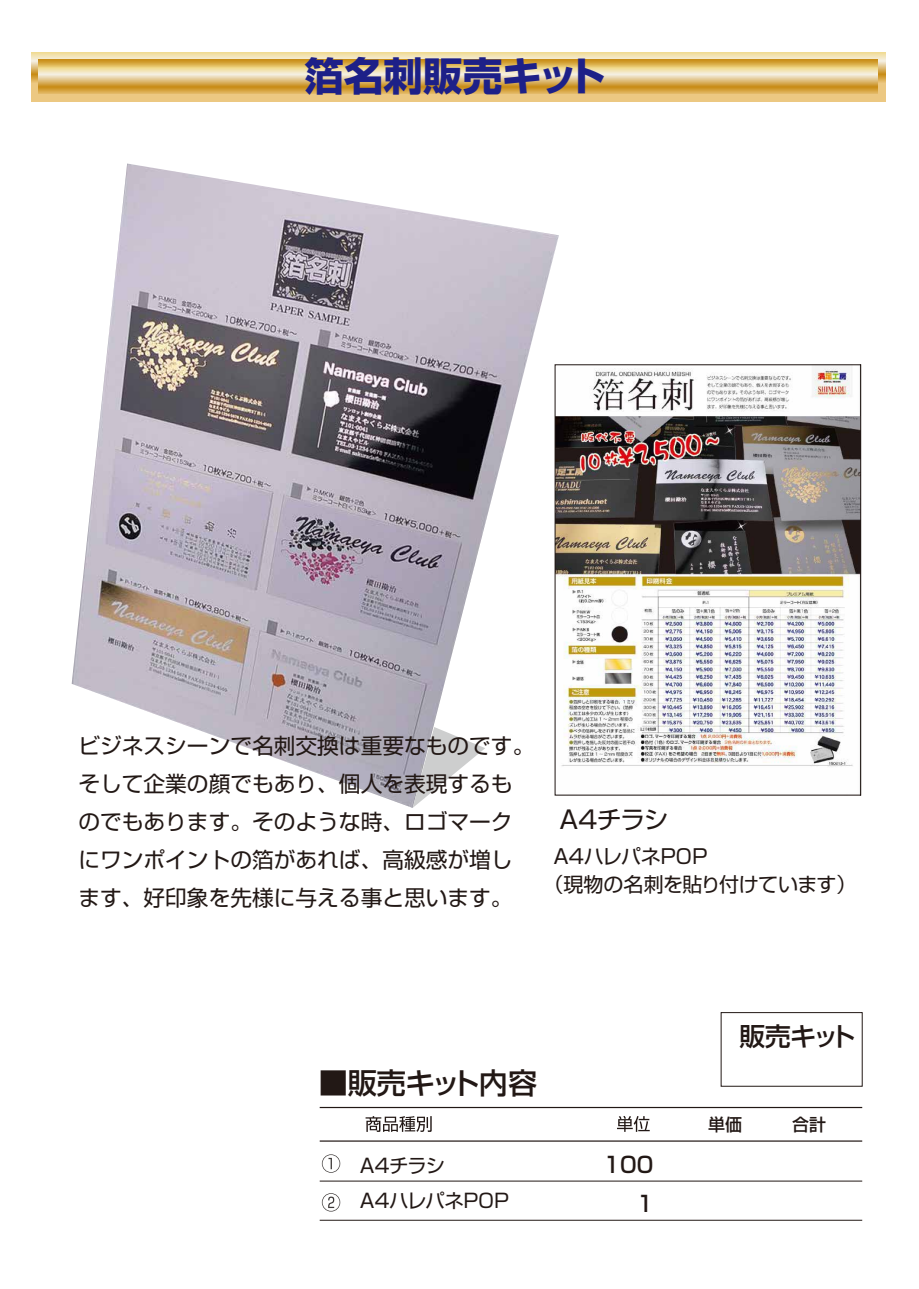
<style>
.page{position:relative;width:919px;height:1289px;background:#fff}
.page>*{position:absolute;margin:0;border:0;box-sizing:border-box;transform-origin:0 0}
.t1{font:700 39.6px "Shin Go Pro";color:#1d2088}
.t2{font:500 29.1px "Shin Go Pro";letter-spacing:-.02em;color:#221815}
.t3{font:500 25.65px "Shin Go Pro";letter-spacing:-.075em;color:#221815}
.t4{font:24.75px "Shin Go Pr 5";letter-spacing:-.05em;color:#221815}
.t5{font:500 21.9px/38.8px "Shin Go Pro";color:#221815;text-align:right}
.t6{font:21.75px/38px "Shin Go Pr 5";color:#221815}
.t7{font:20.1px/28.3px "Shin Go Pr 5";letter-spacing:-.03em;color:#221815}
.t8{font:19.35px "Shin Go Pr 5";letter-spacing:-.1em;color:#221815}
.t9{font:19.35px "Shin Go Pro";letter-spacing:-.05em;color:#221815}
.t10{font:500 16.95px "Shin Go Pro";color:#221815}
</style>
<div class="page">
<svg style="left:32px;top:52px;width:853px;height:49px;background:#eed497"></svg>
<svg style="left:39px;top:59px;width:838px;height:35px;background:#deba6d"></svg>
<svg style="left:322px;top:1154px;width:18px;height:18px"></svg>
<svg style="left:322px;top:1193px;width:18px;height:18px"></svg>
<svg style="left:617px;top:1116px;width:32px;height:15px"></svg>
<hr style="left:320px;top:1106px;width:542px;height:2px;background:#221815">
<hr style="left:320px;top:1140px;width:542px;height:1px;background:#221815">
<hr style="left:320px;top:1180px;width:542px;height:1px;background:#221815">
<hr style="left:320px;top:1219px;width:542px;height:1px;background:#221815">
<svg style="left:365px;top:1116px;width:66px;height:15px"></svg>
<img style="left:559px;top:366px;width:300px;height:401px">
<img style="left:72px;top:163px;width:487px;height:645px">
<svg style="left:412px;top:727px;width:73px;height:81px"></svg>
<div style="left:720px;top:1012px;width:142px;height:74px;border:1px solid #221815"></div>
<h1 class="t1" style="left:304px;top:45px;width:303px">箔名刺販売キット</h1>
<p class="t6" style="left:78px;top:725px;width:457px">ビジネスシーンで名刺交換は重要なものです。そして企業の顔でもあり、個人を表現するものでもあります。そのような時、ロゴマークにワンポイントの箔があれば、高級感が増します、好印象を先様に与える事と思います。</p>
<p class="t4" style="left:556px;top:799px;width:114px">Ａ4チラシ</p>
<p class="t7" style="left:543px;top:840px;width:314px;text-indent:8px">Ａ4ハレパネＰＯＰ<br>（現物の名刺を貼り付けています）</p>
<h2 class="t2" style="left:319px;top:1058px;width:220px">■販売キット内容</h2>
<p class="t9" style="left:357px;top:1149px;width:89px">Ａ4チラシ</p>
<p class="t8" style="left:357px;top:1184px;width:155px">Ａ4ハレパネＰＯＰ</p>
<p class="t5" style="left:603px;top:1142px;width:51px">100<br>1</p>
<p class="t3" style="left:739px;top:1015px;width:118px">販売キット</p>
<p class="t10" style="left:708px;top:1110px;width:35px">単価</p>
<p class="t10" style="left:792px;top:1110px;width:35px">合計</p>
</div>
